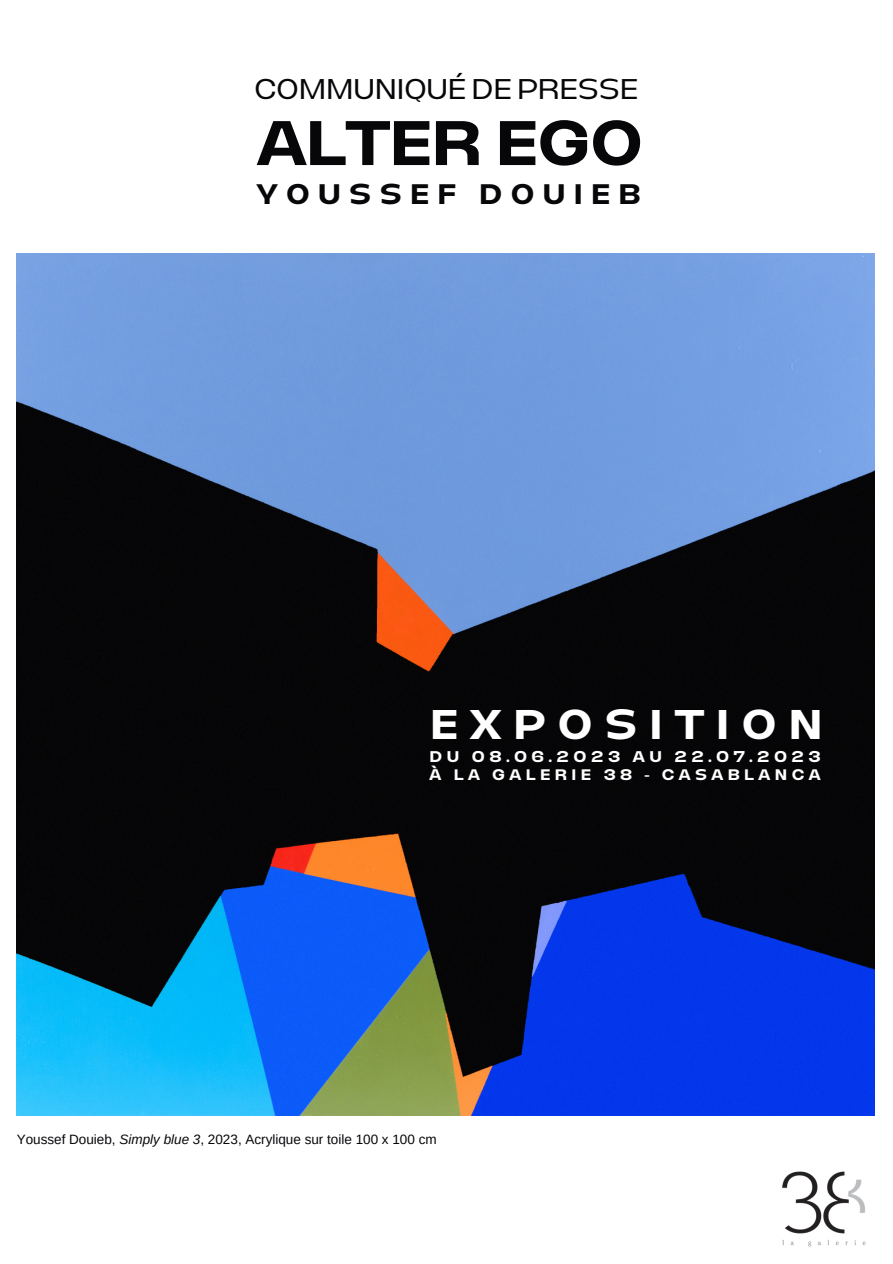
<style>
.page{position:relative;width:893px;height:1264px;background:#fff}
.page>*{position:absolute;margin:0;border:0;box-sizing:border-box;transform-origin:0 0}
.t1{font:700 expanded 62.7px "Lazord";letter-spacing:-.05em;color:#070609}
.t2{font:700 expanded 41.4px "Lazord";letter-spacing:.25em;color:#fff}
.t3{font:expanded 28.5px "Lazord";letter-spacing:-.05em;color:#070609}
.t4{font:700 expanded 28.2px "Lazord";letter-spacing:.25em;color:#070609}
.t5{font:700 expanded 15.45px "Lazord";letter-spacing:.25em;color:#fff}
.t6{font:700 expanded 15.15px "Lazord";letter-spacing:.25em;color:#fff}
.t7{font:13.5px "Arimo";color:#070609}
.s1{font-style:italic}
</style>
<div class="page">
<img style="left:17px;top:254px;width:857px;height:861px">
<img style="left:782px;top:1171px;width:84px;height:76px">
<p class="t3" style="left:254px;top:75px;width:386px">COMMUNIQUÉ DE PRESSE</p>
<p class="t1" style="left:256px;top:111px;width:390px">ALTER EGO</p>
<p class="t4" style="left:256px;top:180px;width:386px">YOUSSEF DOUIEB</p>
<p class="t2" style="left:429px;top:703px;width:396px">EXPOSITION</p>
<p class="t5" style="left:429px;top:748px;width:393px">DU 08.06.2023 AU 22.07.2023</p>
<p class="t6" style="left:429px;top:767px;width:393px">À LA GALERIE 38 - CASABLANCA</p>
<p class="t7" style="left:17px;top:1131px;width:421px">Youssef Douieb, <span class="s1">Simply blue 3</span>, 2023, Acrylique sur toile 100 x 100 cm</p>
</div>
